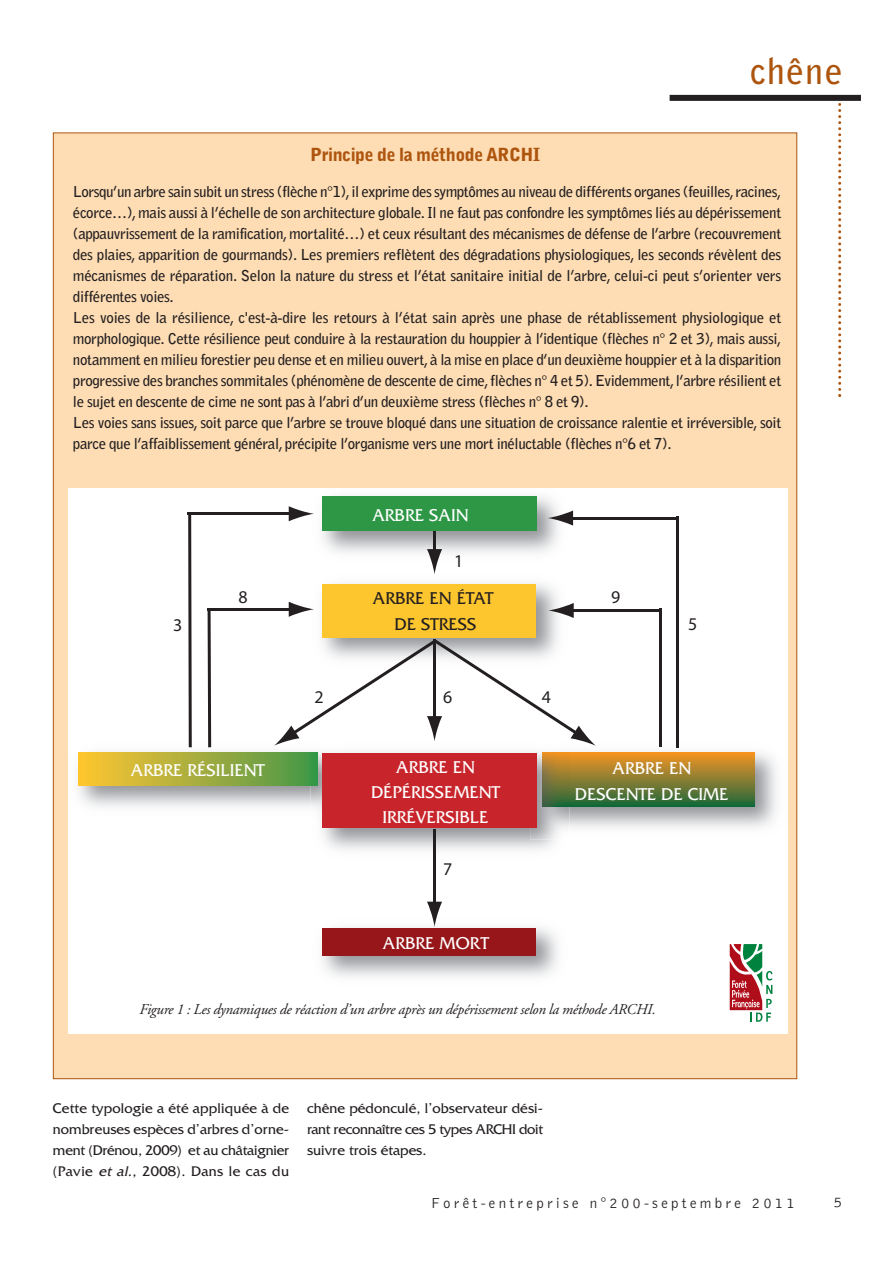
<style>
.page{position:relative;width:893px;height:1263px;background:#fff}
.page>*{position:absolute;margin:0;border:0;box-sizing:border-box;transform-origin:0 0}
.t1{font:700 36px "Bell Gothic";letter-spacing:.03em;color:#ad550f}
.t2{font:18px/25.5px "Friz Quadrata";color:#fff;text-align:center}
.t3{font:900 18px "Bell Gothic";letter-spacing:-.03em;color:#ad550f}
.t4{font:18px/25.5px "Friz Quadrata";color:#231f20;text-align:center}
.t5{font:18px "Myriad Pro";color:#231f20}
.t6{font:700 15px/21px "Bell Gothic";letter-spacing:-.03em;color:#231f20}
.t7{font:italic 15px "Adobe Garamond";letter-spacing:-.015em;color:#231f20}
.t8{font:300 15px "Bell Gothic";letter-spacing:.21em;color:#231f20}
.t9{font:14.7px/21px "Friz Quadrata";letter-spacing:-.01em;color:#231f20;text-align:justify}
.s1{font-style:italic}
</style>
<div class="page">
<svg style="left:838px;top:103px;width:3px;height:294px"></svg>
<div style="left:669px;top:95px;width:192px;height:6px;background:#231f20"></div>
<div style="left:53px;top:133px;width:744px;height:946px;background:#feddb4"></div>
<div style="left:68px;top:488px;width:720px;height:546px;background:#fff"></div>
<img style="left:322px;top:496px;width:237px;height:57px">
<div style="left:322px;top:497px;width:214px;height:34px;background:#2d9746"></div>
<img style="left:322px;top:583px;width:236px;height:56px">
<div style="left:322px;top:584px;width:214px;height:53px;background:#fec62e"></div>
<img style="left:78px;top:741px;width:232px;height:66px">
<div style="left:79px;top:753px;width:231px;height:32px;background:linear-gradient(to right,#ffc532,#4c9849)"></div>
<img style="left:570px;top:747px;width:207px;height:81px">
<svg style="left:570px;top:788px;width:184px;height:19px;background:#3d6e37"></svg>
<svg style="left:570px;top:753px;width:184px;height:35px;background:#ad852c"></svg>
<img style="left:310px;top:748px;width:40px;height:70px">
<img style="left:310px;top:753px;width:7px;height:32px">
<img style="left:530px;top:748px;width:40px;height:91px">
<img style="left:542px;top:753px;width:28px;height:54px">
<div style="left:322px;top:753px;width:214px;height:75px;background:#c8242b"></div>
<img style="left:322px;top:927px;width:236px;height:50px">
<div style="left:322px;top:928px;width:214px;height:27px;background:#961619"></div>
<svg style="left:188px;top:515px;width:4px;height:232px"></svg>
<hr style="left:188px;top:512px;width:106px;height:3px;background:#231f20">
<svg style="left:289px;top:506px;width:25px;height:15px"></svg>
<svg style="left:208px;top:611px;width:3px;height:136px"></svg>
<hr style="left:207px;top:608px;width:87px;height:3px;background:#231f20">
<svg style="left:289px;top:602px;width:25px;height:15px"></svg>
<hr style="left:433px;top:531px;width:3px;height:23px;background:#231f20">
<svg style="left:427px;top:549px;width:15px;height:25px"></svg>
<hr style="left:433px;top:829px;width:3px;height:78px;background:#231f20">
<svg style="left:427px;top:902px;width:15px;height:25px"></svg>
<svg style="left:274px;top:639px;width:322px;height:107px"></svg>
<hr style="left:569px;top:609px;width:92px;height:3px;background:#231f20">
<svg style="left:548px;top:603px;width:26px;height:15px"></svg>
<hr style="left:659px;top:608px;width:3px;height:139px;background:#231f20">
<hr style="left:568px;top:517px;width:109px;height:3px;background:#231f20">
<svg style="left:548px;top:511px;width:25px;height:15px"></svg>
<hr style="left:676px;top:516px;width:3px;height:231px;background:#231f20">
<svg style="left:730px;top:944px;width:42px;height:78px"></svg>
<h1 class="t1" style="left:750px;top:57px;width:94px">chêne</h1>
<p class="t3" style="left:310px;top:148px;width:231px">Principe de la méthode ARCHI</p>
<p class="t6" style="left:73px;top:182px;width:710px">Lorsqu’un arbre sain subit un stress (flèche n°1),il exprime des symptômes au niveau de différents organes (feuilles,racines, écorce…),mais aussi à l’échelle de son architecture globale. Il ne faut pas confondre les symptômes liés au dépérissement (appauvrissement de la ramification, mortalité…) et ceux résultant des mécanismes de défense de l’arbre (recouvrement des plaies, apparition de gourmands). Les premiers reflètent des dégradations physiologiques, les seconds révèlent des mécanismes de réparation. Selon la nature du stress et l’état sanitaire initial de l’arbre, celui-ci peut s’orienter vers différentes voies.<br>Les voies de la résilience, c'est-à-dire les retours à l’état sain après une phase de rétablissement physiologique et morphologique. Cette résilience peut conduire à la restauration du houppier à l’identique (flèches n° 2 et 3), mais aussi, notamment en milieu forestier peu dense et en milieu ouvert,à la mise en place d’un deuxième houppier et à la disparition progressive des branches sommitales (phénomène de descente de cime,flèches n° 4 et 5). Evidemment,l’arbre résilient et le sujet en descente de cime ne sont pas à l’abri d’un deuxième stress (flèches n° 8 et 9).<br>Les voies sans issues, soit parce que l’arbre se trouve bloqué dans une situation de croissance ralentie et irréversible, soit parce que l’affaiblissement général, précipite l’organisme vers une mort inéluctable (flèches n°6 et 7).</p>
<p class="t5" style="left:173px;top:618px;width:11px">3</p>
<p class="t2" style="left:372px;top:504px;width:98px">ARBRE SAIN</p>
<p class="t4" style="left:372px;top:587px;width:122px">ARBRE EN ÉTAT<br>DE STRESS</p>
<p class="t5" style="left:238px;top:590px;width:11px">8</p>
<p class="t5" style="left:611px;top:590px;width:11px">9</p>
<p class="t5" style="left:314px;top:690px;width:11px">2</p>
<p class="t5" style="left:443px;top:690px;width:11px">6</p>
<p class="t5" style="left:542px;top:690px;width:11px">4</p>
<p class="t5" style="left:688px;top:617px;width:11px">5</p>
<p class="t2" style="left:130px;top:759px;width:136px">ARBRE RÉSILIENT</p>
<p class="t2" style="left:371px;top:756px;width:130px">ARBRE EN<br>DÉPÉRISSEMENT<br>IRRÉVERSIBLE</p>
<p class="t2" style="left:575px;top:757px;width:155px">ARBRE EN<br>DESCENTE DE CIME</p>
<p class="t5" style="left:443px;top:863px;width:11px">7</p>
<p class="t2" style="left:383px;top:932px;width:108px">ARBRE MORT</p>
<p class="t7" style="left:139px;top:1003px;width:518px">Figure 1 : Les dynamiques de réaction d’un arbre après un dépérissement selon la méthode ARCHI.</p>
<p class="t9" style="left:53px;top:1099px;width:238px">Cette typologie a été appliquée à de nombreuses espèces d’arbres d’orne&shy;ment (Drénou, 2009) et au châtaignier (Pavie <span class="s1">et al.</span>, 2008). Dans le cas du</p>
<p class="t9" style="left:307px;top:1099px;width:238px">chêne pédonculé, l’observateur dési&shy;rant reconnaître ces 5 types ARCHI doit suivre trois étapes.</p>
<p class="t8" style="left:431px;top:1197px;width:365px">Forêt-entreprise n°200-septembre 2011</p>
<p class="t8" style="left:834px;top:1196px;width:10px">5</p>
</div>
